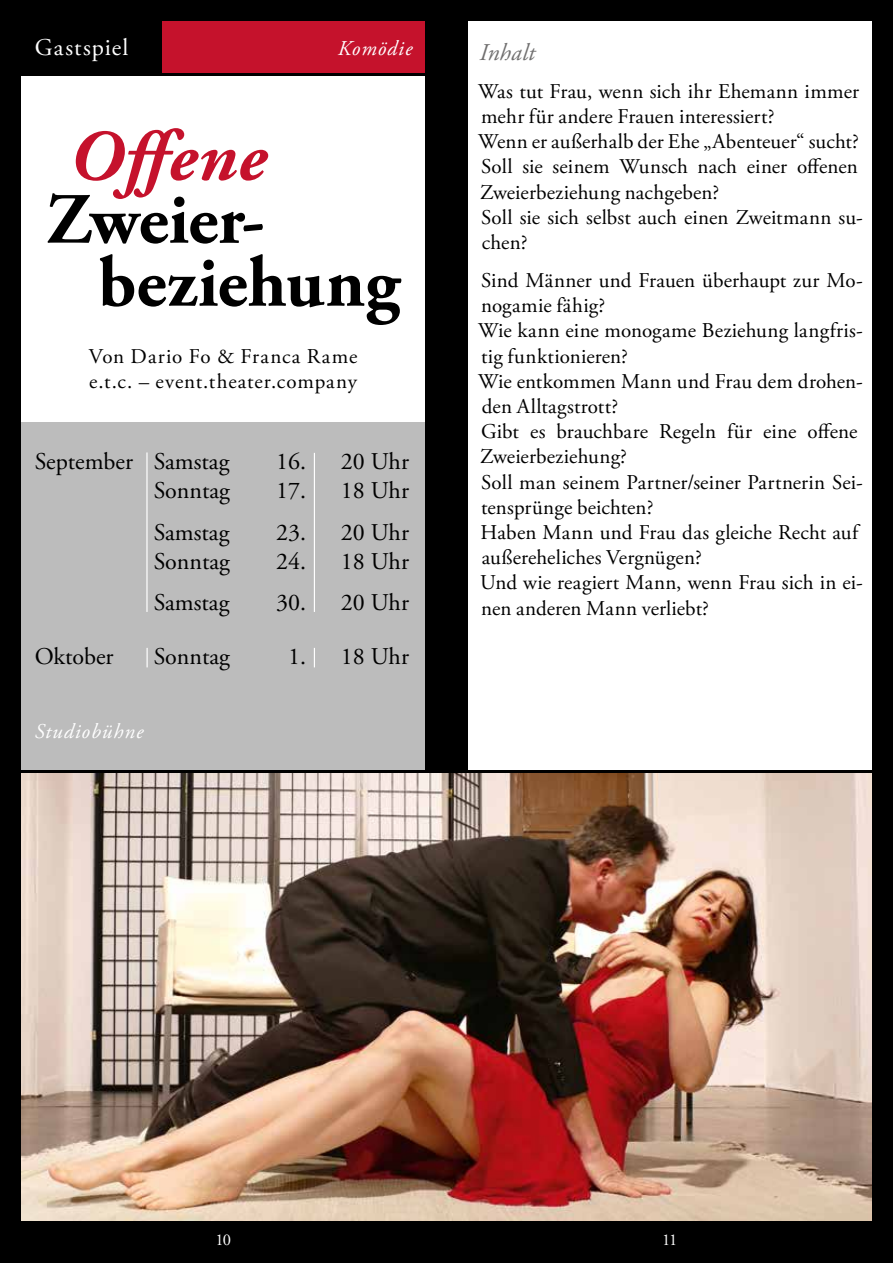
<style>
.page{position:relative;width:893px;height:1263px;background:#000}
.page>*{position:absolute;margin:0;border:0;box-sizing:border-box;transform-origin:0 0}
.t1{font:700 72px/63px "Adobe Garamond Pro";color:#000}
.t2{font:italic 700 72px "Adobe Garamond Pro";color:#c5122c}
.t3{font:24px "Adobe Garamond Pro";color:#000}
.t4{font:24px "Adobe Garamond Pro";letter-spacing:.05em;color:#fff}
.t5{font:italic 24px "Adobe Garamond Pro";letter-spacing:.01em;color:#706f6f}
.t6{font:21px/25.2px "Adobe Garamond Pro";letter-spacing:.01em;color:#000}
.t7{font:21px/25.2px "Adobe Garamond Pro";letter-spacing:.045em;color:#000}
.t8{font:italic 21px "Adobe Garamond Pro";letter-spacing:.05em;color:#fff}
.t9{font:16.5px "Adobe Garamond Pro";color:#fff}
</style>
<div class="page">
<div style="left:21px;top:422px;width:404px;height:348px;background:#bcbcbc"></div>
<hr style="left:314px;top:453px;width:1px;height:159px;background:#fff">
<svg style="left:314px;top:648px;width:1px;height:19px"></svg>
<svg style="left:147px;top:648px;width:1px;height:19px"></svg>
<hr style="left:146px;top:452px;width:2px;height:160px;background:#fff">
<img style="left:21px;top:774px;width:851px;height:446px">
<div style="left:468px;top:21px;width:404px;height:749px;background:#fff"></div>
<div style="left:163px;top:21px;width:262px;height:52px;background:#c5122c"></div>
<div style="left:21px;top:76px;width:404px;height:346px;background:#fff"></div>
<p class="t4" style="left:35px;top:33px;width:95px">Gastspiel</p>
<p class="t8" style="left:338px;top:35px;width:76px">Komödie</p>
<h1 class="t2" style="left:69px;top:115px;width:199px">Offene</h1>
<h1 class="t1" style="left:98px;top:190px;width:303px;text-indent:-51px">Zweier&shy;beziehung</h1>
<p class="t7" style="left:89px;top:344px;width:270px">Von Dario Fo &amp; Franca Rame e.t.c. – event.theater.company</p>
<p class="t3" style="left:35px;top:447px;width:196px">September Samstag</p>
<p class="t3" style="left:276px;top:447px;width:134px">16. 20 Uhr</p>
<p class="t3" style="left:154px;top:476px;width:78px">Sonntag</p>
<p class="t3" style="left:276px;top:476px;width:134px">17. 18 Uhr</p>
<p class="t3" style="left:154px;top:518px;width:77px">Samstag</p>
<p class="t3" style="left:276px;top:518px;width:134px">23. 20 Uhr</p>
<p class="t3" style="left:154px;top:547px;width:78px">Sonntag</p>
<p class="t3" style="left:276px;top:547px;width:134px">24. 18 Uhr</p>
<p class="t3" style="left:154px;top:588px;width:77px">Samstag</p>
<p class="t3" style="left:276px;top:588px;width:134px">30. 20 Uhr</p>
<p class="t3" style="left:35px;top:642px;width:80px">Oktober</p>
<p class="t3" style="left:154px;top:642px;width:78px">Sonntag</p>
<p class="t3" style="left:288px;top:642px;width:122px">1. 18 Uhr</p>
<p class="t8" style="left:35px;top:719px;width:110px">Studiobühne</p>
<p class="t5" style="left:479px;top:38px;width:57px">Inhalt</p>
<p class="t6" style="left:478px;top:79px;width:386px">Was tut Frau, wenn sich ihr Ehemann immer mehr für andere Frauen interessiert?<br>Wenn er außerhalb der Ehe „Abenteuer“ sucht?<br>Soll sie seinem Wunsch nach einer offenen Zweierbeziehung nachgeben?<br>Soll sie sich selbst auch einen Zweitmann su&shy;chen?</p>
<p class="t6" style="left:478px;top:269px;width:386px">Sind Männer und Frauen überhaupt zur Mo&shy;nogamie fähig?<br>Wie kann eine monogame Beziehung langfris&shy;tig funktionieren?<br>Wie entkommen Mann und Frau dem drohen&shy;den Alltagstrott?<br>Gibt es brauchbare Regeln für eine offene<br>Zweierbeziehung?<br>Soll man seinem Partner/seiner Partnerin Sei&shy;tensprünge beichten?<br>Haben Mann und Frau das gleiche Recht auf außereheliches Vergnügen?<br>Und wie reagiert Mann, wenn Frau sich in ei&shy;nen anderen Mann verliebt?</p>
<p class="t9" style="left:215px;top:1230px;width:17px">10</p>
<p class="t9" style="left:662px;top:1230px;width:17px">11</p>
</div>
